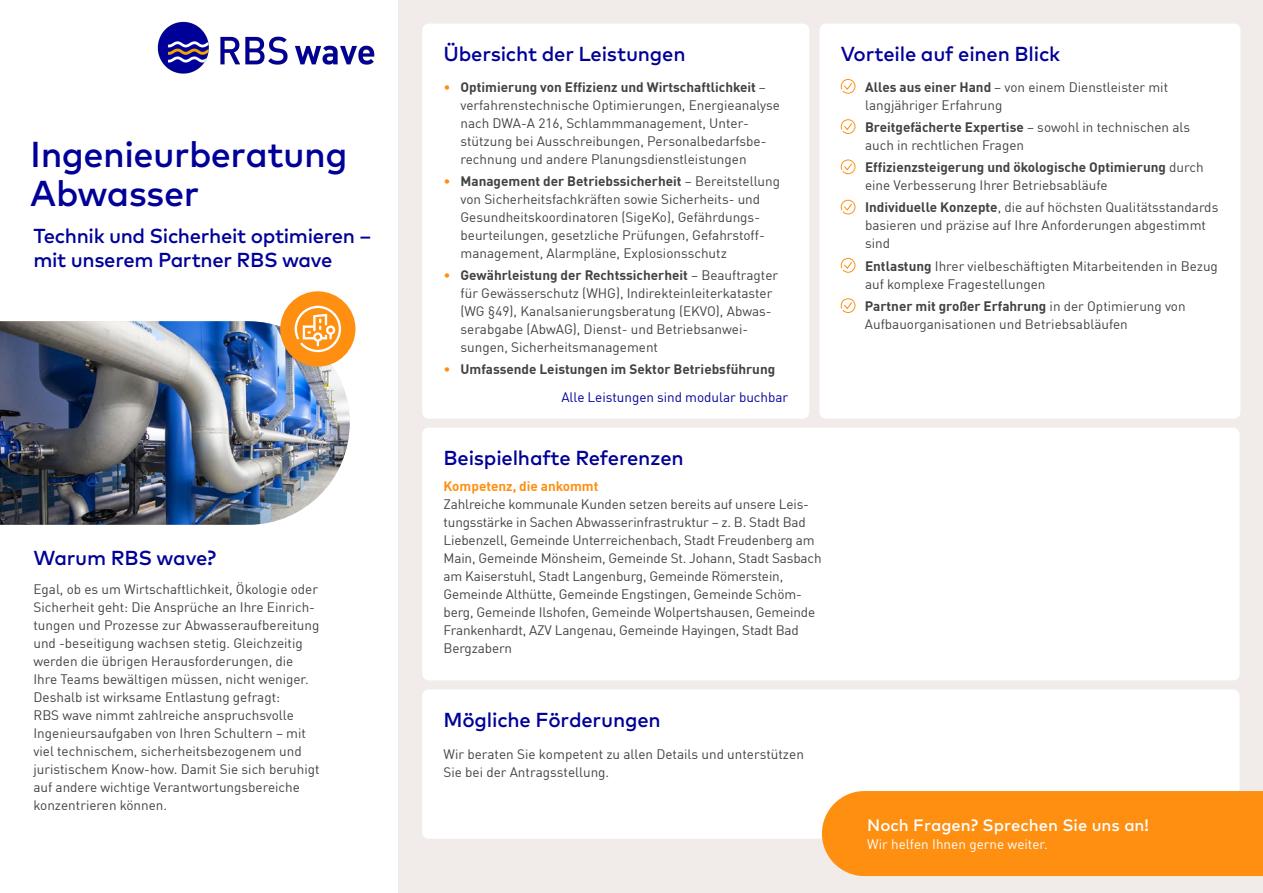
<style>
.page{position:relative;width:1263px;height:893px;background:#fff}
.page>*{position:absolute;margin:0;border:0;box-sizing:border-box;transform-origin:0 0}
.t1{font:500 36px/39px "Mark OT";letter-spacing:-.015em;color:#009}
.t2{font:500 20.25px/24px "Mark OT";letter-spacing:-.01em;color:#009}
.t3{font:500 16.5px "Mark OT";color:#fff}
.t4{font:13.5px/18px "En BWDIN Pro";color:#424242}
.t5{font:700 13.5px/18px "En BWDIN Pro";color:#424242}
.t6{font:13.5px "En BWDIN Pro";color:#fff}
.t7{font:700 13.5px "En BWDIN Pro";color:#fe8f11}
.s1{color:#fe8f11}
.s2{font-weight:700}
.s3{font-weight:400;color:#fe8f11}
.s4{font-weight:400;color:#009}
.s5{font-weight:400}
</style>
<div class="page">
<div style="left:398px;top:0;width:865px;height:893px;background:#f1ece9"></div>
<div style="left:422px;top:689px;width:817px;height:150px;background:#fff;border-radius:6px"></div>
<div style="left:422px;top:428px;width:817px;height:252px;background:#fff;border-radius:6px"></div>
<div style="left:819px;top:24px;width:421px;height:395px;background:#fff;border-radius:6px"></div>
<svg style="left:841px;top:79px;width:14px;height:15px"></svg>
<svg style="left:841px;top:119px;width:14px;height:15px"></svg>
<svg style="left:841px;top:159px;width:14px;height:15px"></svg>
<svg style="left:841px;top:200px;width:14px;height:14px"></svg>
<svg style="left:841px;top:258px;width:14px;height:15px"></svg>
<svg style="left:841px;top:298px;width:14px;height:15px"></svg>
<div style="left:422px;top:24px;width:387px;height:395px;background:#fff;border-radius:6px"></div>
<div style="left:822px;top:791px;width:441px;height:85px;background:#fe8f11"></div>
<img style="left:0;top:321px;width:350px;height:204px">
<div style="left:280px;top:291px;width:75px;height:76px;background:#fe8f11;border-radius:50%"></div>
<svg style="left:295px;top:306px;width:46px;height:46px"></svg>
<img style="left:158px;top:21px;width:216px;height:52px">
<h1 class="t1" style="left:30px;top:134px;width:319px">Ingenieurberatung<br>Abwasser</h1>
<h2 class="t2" style="left:33px;top:224px;width:339px">Technik und Sicherheit optimieren – mit unserem Partner RBS wave</h2>
<h2 class="t2" style="left:33px;top:545px;width:184px">Warum RBS wave?</h2>
<p class="t4" style="left:33px;top:579px;width:288px">Egal, ob es um Wirtschaftlichkeit, Ökologie oder Sicherheit geht: Die Ansprüche an Ihre Einrich&shy;tungen und Prozesse zur Abwasseraufbereitung und -beseitigung wachsen stetig. Gleichzeitig werden die übrigen Herausforderungen, die Ihre Teams bewältigen müssen, nicht weniger.<br>Deshalb ist wirksame Entlastung gefragt:<br>RBS wave nimmt zahlreiche anspruchsvolle Ingenieursaufgaben von Ihren Schultern – mit viel technischem, sicherheitsbezogenem und juristischem Know-how. Damit Sie sich beruhigt auf andere wichtige Verantwortungsbereiche konzentrieren können.</p>
<h2 class="t2" style="left:443px;top:41px;width:244px">Übersicht der Leistungen</h2>
<p class="t4" style="left:460px;top:76px;width:321px;text-indent:-17px"><span class="s1">•</span> <span class="s2">Optimierung von Effizienz und Wirtschaftlichkeit</span> – verfahrenstechnische Optimierungen, Energieanalyse nach DWA-A 216, Schlammmanagement, Unter&shy;stützung bei Ausschreibungen, Personalbedarfsbe&shy;rechnung und andere Planungsdienstleistungen</p>
<p class="t4" style="left:460px;top:171px;width:321px;text-indent:-17px"><span class="s1">•</span> <span class="s2">Management der Betriebssicherheit</span> – Bereitstellung von Sicherheitsfachkräften sowie Sicherheits- und Gesundheitskoordinatoren (SigeKo), Gefährdungs&shy;beurteilungen, gesetzliche Prüfungen, Gefahrstoff&shy;management, Alarmpläne, Explosionsschutz</p>
<p class="t4" style="left:460px;top:265px;width:319px;text-indent:-17px"><span class="s1">•</span> <span class="s2">Gewährleistung der Rechtssicherheit</span> – Beauftragter für Gewässerschutz (WHG), Indirekteinleiterkataster (WG §49), Kanalsanierungsberatung (EKVO), Abwas&shy;serabgabe (AbwAG), Dienst- und Betriebsanwei&shy;sungen, Sicherheitsmanagement</p>
<p class="t5" style="left:561px;top:354px;width:228px;line-height:27.5px;text-indent:-118px"><span class="s3">•</span> Umfassende Leistungen im Sektor Betriebsführung<br><span class="s4">Alle Leistungen sind modular buchbar</span></p>
<h2 class="t2" style="left:443px;top:445px;width:242px">Beispielhafte Referenzen</h2>
<p class="t7" style="left:443px;top:475px;width:156px">Kompetenz, die ankommt</p>
<p class="t4" style="left:443px;top:494px;width:380px">Zahlreiche kommunale Kunden setzen bereits auf unsere Leis&shy;tungsstärke in Sachen Abwasserinfrastruktur – z. B. Stadt Bad Liebenzell, Gemeinde Unterreichenbach, Stadt Freudenberg am Main, Gemeinde Mönsheim, Gemeinde St. Johann, Stadt Sasbach am Kaiserstuhl, Stadt Langenburg, Gemeinde Römerstein, Gemeinde Althütte, Gemeinde Engstingen, Gemeinde Schöm&shy;berg, Gemeinde Ilshofen, Gemeinde Wolpertshausen, Gemeinde Frankenhardt, AZV Langenau, Gemeinde Hayingen, Stadt Bad Bergzabern</p>
<h2 class="t2" style="left:841px;top:41px;width:221px">Vorteile auf einen Blick</h2>
<p class="t4" style="left:865px;top:76px;width:305px"><span class="s2">Alles aus einer Hand</span> – von einem Dienstleister mit langjähriger Erfahrung</p>
<p class="t4" style="left:865px;top:117px;width:326px"><span class="s2">Breitgefächerte Expertise</span> – sowohl in technischen als auch in rechtlichen Fragen</p>
<p class="t5" style="left:865px;top:156px;width:340px">Effizienzsteigerung und ökologische Optimierung <span class="s5">durch eine Verbesserung Ihrer Betriebsabläufe</span></p>
<p class="t4" style="left:865px;top:197px;width:355px"><span class="s2">Individuelle Konzepte</span>, die auf höchsten Qualitätsstandards basieren und präzise auf Ihre Anforderungen abgestimmt sind</p>
<p class="t4" style="left:865px;top:255px;width:354px"><span class="s2">Entlastung</span> Ihrer vielbeschäftigten Mitarbeitenden in Bezug auf komplexe Fragestellungen</p>
<p class="t4" style="left:865px;top:296px;width:322px"><span class="s2">Partner mit großer Erfahrung</span> in der Optimierung von<br>Aufbauorganisationen und Betriebsabläufen</p>
<h2 class="t2" style="left:443px;top:707px;width:219px">Mögliche Förderungen</h2>
<p class="t4" style="left:443px;top:744px;width:362px">Wir beraten Sie kompetent zu allen Details und unterstützen<br>Sie bei der Antragsstellung.</p>
<p class="t3" style="left:867px;top:815px;width:283px">Noch Fragen? Sprechen Sie uns an!</p>
<p class="t6" style="left:867px;top:834px;width:182px">Wir helfen Ihnen gerne weiter.</p>
</div>
